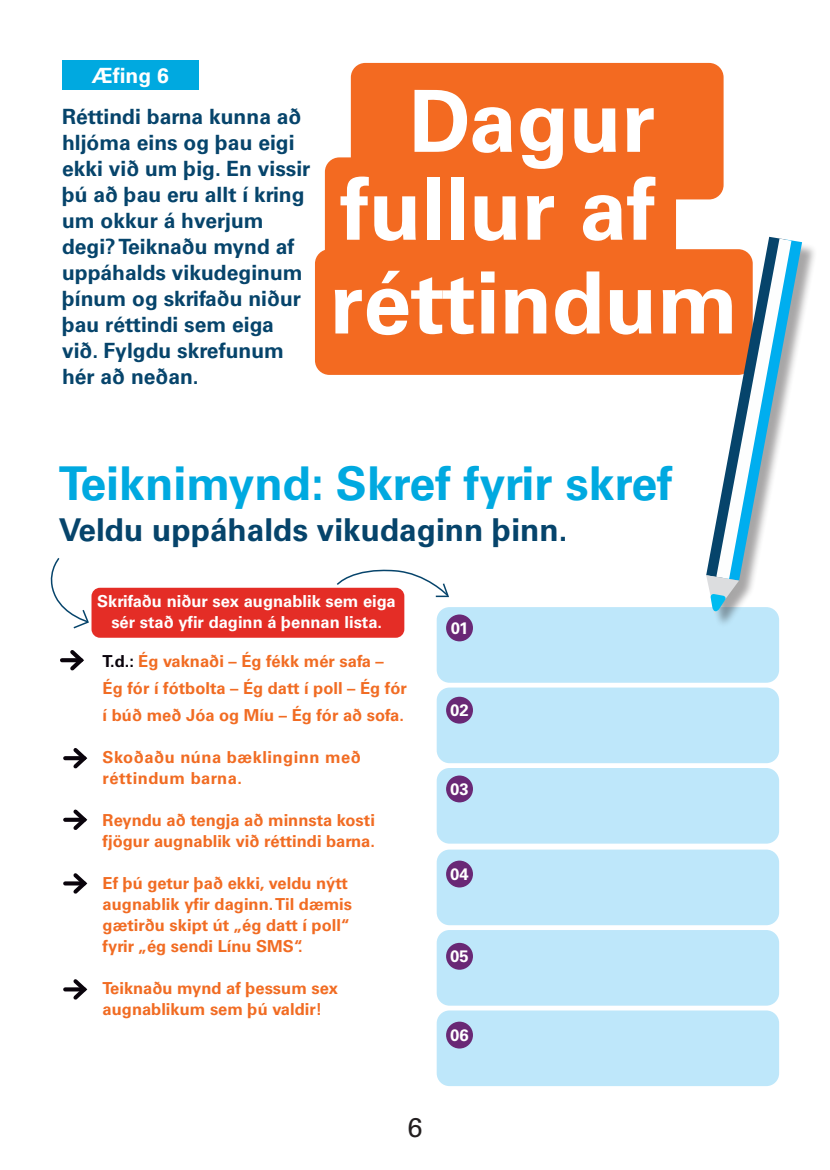
<style>
.page{position:relative;width:830px;height:1170px;background:#fff}
.page>*{position:absolute;margin:0;border:0;box-sizing:border-box;transform-origin:0 0}
.t1{font:700 85.95px/90.8px "Univers";color:#fff}
.t2{font:700 46.5px "Univers";color:#00a9e0}
.t3{font:700 31.5px "Univers";color:#06446b}
.t4{font:27px "Univers";color:#231f20}
.t5{font:700 21px/26px "Univers";color:#06446b}
.t6{font:700 21px "Univers";color:#fff}
.t7{font:700 16.65px "Univers";color:#fff}
.t8{font:700 16.5px/21px "Univers";color:#f16c23}
.t9{font:700 16.5px/21px "Univers";color:#fff;text-align:center}
.t10{font:700 16.5px/21px "Univers";letter-spacing:.03em;color:#f16c23}
.s1{color:#0a040c}
</style>
<div class="page">
<div style="left:91px;top:587px;width:313px;height:50px;background:#e42d26;border-radius:9px"></div>
<div style="left:315px;top:249px;width:437px;height:126px;background:#f36a21;border-radius:14px"></div>
<div style="left:350px;top:63px;width:373px;height:136px;background:#f36a21;border-radius:14px"></div>
<div style="left:325px;top:157px;width:350px;height:116px;background:#f36a21;border-radius:14px"></div>
<svg style="left:62px;top:658px;width:4px;height:4px"></svg>
<svg style="left:66px;top:650px;width:18px;height:21px"></svg>
<div style="left:436px;top:607px;width:342px;height:75px;background:#bee7fa;border-radius:13px"></div>
<div style="left:436px;top:687px;width:342px;height:76px;background:#bee7fa;border-radius:13px"></div>
<div style="left:436px;top:768px;width:342px;height:75px;background:#bee7fa;border-radius:13px"></div>
<div style="left:436px;top:849px;width:342px;height:76px;background:#bee7fa;border-radius:13px"></div>
<div style="left:436px;top:929px;width:342px;height:76px;background:#bee7fa;border-radius:13px"></div>
<div style="left:436px;top:1010px;width:342px;height:75px;background:#bee7fa;border-radius:13px"></div>
<svg style="left:65px;top:756px;width:5px;height:4px"></svg>
<svg style="left:70px;top:748px;width:18px;height:21px"></svg>
<svg style="left:65px;top:817px;width:5px;height:4px"></svg>
<svg style="left:70px;top:809px;width:18px;height:21px"></svg>
<svg style="left:65px;top:881px;width:5px;height:4px"></svg>
<svg style="left:70px;top:873px;width:18px;height:21px"></svg>
<svg style="left:65px;top:987px;width:5px;height:4px"></svg>
<svg style="left:70px;top:979px;width:18px;height:21px"></svg>
<svg style="left:335px;top:569px;width:114px;height:28px"></svg>
<div style="left:446px;top:614px;width:26px;height:27px;background:#692875;border-radius:50%"></div>
<div style="left:446px;top:696px;width:26px;height:27px;background:#692875;border-radius:50%"></div>
<div style="left:446px;top:775px;width:26px;height:27px;background:#692875;border-radius:50%"></div>
<div style="left:446px;top:860px;width:26px;height:27px;background:#692875;border-radius:50%"></div>
<div style="left:446px;top:942px;width:26px;height:27px;background:#692875;border-radius:50%"></div>
<div style="left:446px;top:1021px;width:26px;height:27px;background:#692875;border-radius:50%"></div>
<div style="left:708px;top:239px;width:109px;height:389px;background:#231f20;opacity:.4"></div>
<svg style="left:700px;top:236px;width:101px;height:381px"></svg>
<svg style="left:50px;top:558px;width:39px;height:71px"></svg>
<div style="left:62px;top:60px;width:136px;height:30px;background:#00a9e0"></div>
<p class="t6" style="left:92px;top:63px;width:79px">Æfing 6</p>
<p class="t5" style="left:62px;top:104px;width:250px">Réttindi barna kunna að hljóma eins og þau eigi ekki við um þig. En vissir þú að þau eru allt í kring um okkur á hverjum degi? Teiknaðu mynd af uppáhalds vikudeginum þínum og skrifaðu niður þau réttindi sem eiga við. Fylgdu skrefunum hér að neðan.</p>
<h1 class="t1" style="left:330px;top:77px;width:410px;text-indent:79px">Dagur fullur af réttindum</h1>
<h2 class="t2" style="left:59px;top:456px;width:615px">Teiknimynd: Skref fyrir skref</h2>
<h3 class="t3" style="left:59px;top:511px;width:510px">Veldu uppáhalds vikudaginn þinn.</h3>
<p class="t9" style="left:97px;top:591px;width:300px">Skrifaðu niður sex augnablik sem eiga sér stað yfir daginn á þennan lista.</p>
<p class="t8" style="left:103px;top:647px;width:305px;line-height:27px"><span class="s1">T.d.:</span> Ég vaknaði – Ég fékk mér safa –<br>Ég fór í fótbolta – Ég datt í poll – Ég fór í búð með Jóa og Míu – Ég fór að sofa.</p>
<p class="t10" style="left:103px;top:746px;width:259px">Skoðaðu núna bæklinginn með réttindum barna.</p>
<p class="t8" style="left:103px;top:809px;width:274px">Reyndu að tengja að minnsta kosti fjögur augnablik við réttindi barna.</p>
<p class="t8" style="left:103px;top:872px;width:251px">Ef þú getur það ekki, veldu nýtt augnablik yfir daginn. Til dæmis gætirðu skipt út „ég datt í poll“ fyrir „ég sendi Línu SMS“.</p>
<p class="t8" style="left:103px;top:977px;width:237px">Teiknaðu mynd af þessum sex augnablikum sem þú valdir!</p>
<p class="t7" style="left:450px;top:618px;width:19px">01</p>
<p class="t7" style="left:450px;top:700px;width:20px">02</p>
<p class="t7" style="left:450px;top:779px;width:20px">03</p>
<p class="t7" style="left:450px;top:864px;width:20px">04</p>
<p class="t7" style="left:450px;top:946px;width:20px">05</p>
<p class="t7" style="left:450px;top:1025px;width:20px">06</p>
<h3 class="t4" style="left:407px;top:1111px;width:17px">6</h3>
</div>
